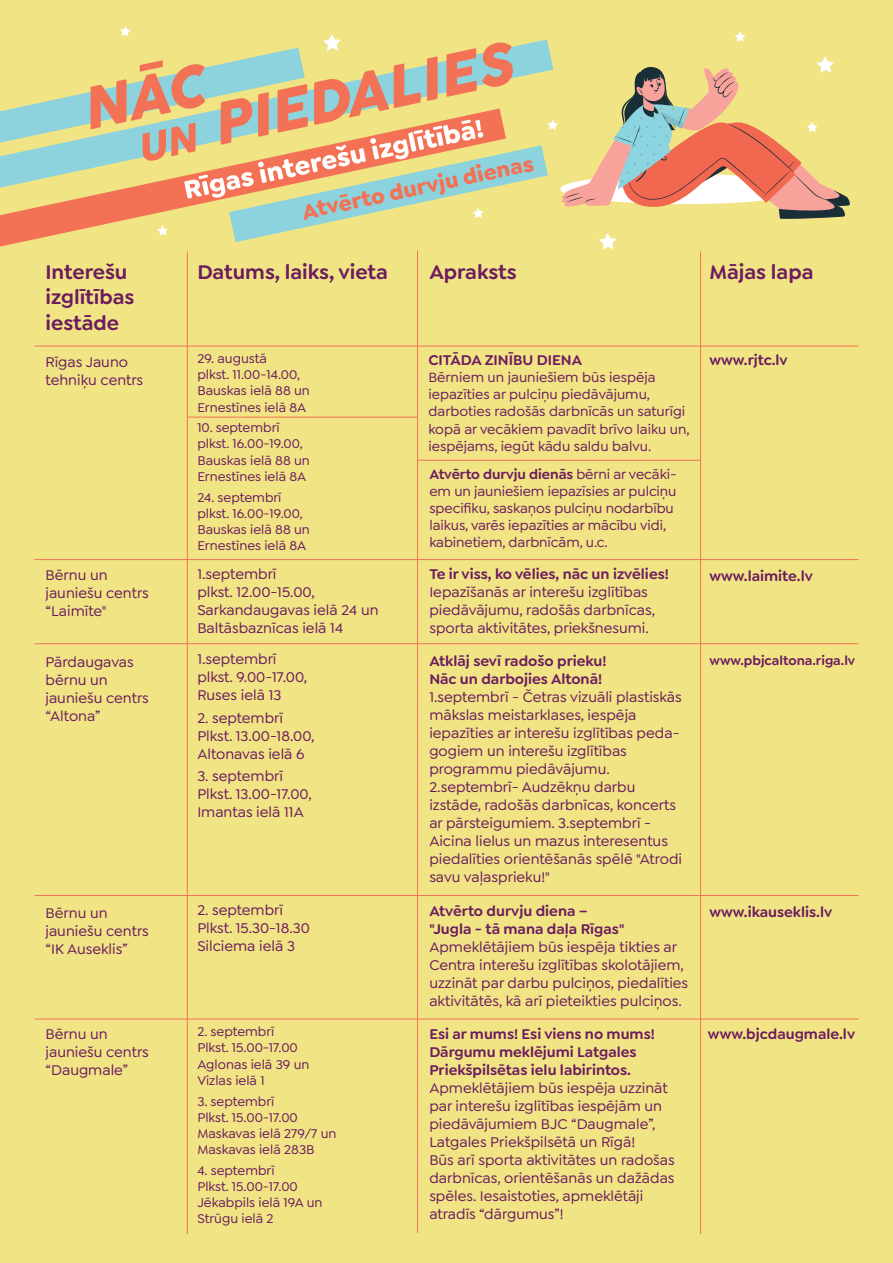
<style>
.page{position:relative;width:893px;height:1263px;background:#f0e484}
.page>*{position:absolute;margin:0;border:0;box-sizing:border-box;transform-origin:0 0}
.t1{font:700 22.5px "Goldplay";color:#f37256}
.t2{font:600 21px/25.2px "Goldplay";color:#6d1b5f}
.t3{font:500 15px/18px "Goldplay";color:#6d1b5f}
.t4{font:600 15px/18px "Goldplay";color:#6d1b5f}
.t5{font:500 14.25px/17.1px "Goldplay";color:#6d1b5f}
.t6{font:500 13.5px/16.2px "Goldplay";color:#6d1b5f}
.t7{font:600 13.5px "Goldplay";color:#6d1b5f}
.s1{font-weight:600}
</style>
<div class="page">
<hr style="left:34px;top:1019px;width:824px;height:1px;background:#f37256">
<hr style="left:34px;top:895px;width:824px;height:1px;background:#f37256">
<hr style="left:34px;top:643px;width:824px;height:1px;background:#f37256">
<hr style="left:34px;top:559px;width:824px;height:1px;background:#f37256">
<hr style="left:34px;top:346px;width:824px;height:1px;background:#f37256">
<hr style="left:418px;top:460px;width:283px;height:1px;background:#f37256">
<hr style="left:187px;top:417px;width:231px;height:1px;background:#f37256">
<hr style="left:700px;top:251px;width:1px;height:983px;background:#f37256">
<hr style="left:417px;top:250px;width:1px;height:983px;background:#f37256">
<hr style="left:187px;top:251px;width:1px;height:983px;background:#f37256">
<svg style="left:0;top:26px;width:850px;height:224px"></svg>
<h1 class="t1" style="left:299px;top:198px;width:238px;rotate:-12deg">Atvērto durvju dienas</h1>
<h2 class="t2" style="left:46px;top:259px;width:90px">Interešu izglītības iestāde</h2>
<h2 class="t2" style="left:197px;top:259px;width:192px">Datums, laiks, vieta</h2>
<h2 class="t2" style="left:429px;top:259px;width:89px">Apraksts</h2>
<h2 class="t2" style="left:709px;top:259px;width:106px">Mājas lapa</h2>
<p class="t3" style="left:46px;top:352px;width:99px">Rīgas Jauno tehniķu centrs</p>
<p class="t4" style="left:428px;top:351px;width:155px">CITĀDA ZINĪBU DIENA</p>
<p class="t4" style="left:709px;top:351px;width:80px">www.rjtc.lv</p>
<p class="t6" style="left:197px;top:350px;width:114px">29. augustā<br>plkst. 11.00-14.00,<br>Bauskas ielā 88 un<br>Ernestīnes ielā 8A</p>
<p class="t6" style="left:197px;top:420px;width:114px">10. septembrī plkst. 16.00-19.00,<br>Bauskas ielā 88 un<br>Ernestīnes ielā 8A</p>
<p class="t6" style="left:197px;top:489px;width:114px">24. septembrī plkst. 16.00-19.00,<br>Bauskas ielā 88 un<br>Ernestīnes ielā 8A</p>
<p class="t5" style="left:428px;top:369px;width:263px">Bērniem un jauniešiem būs iespēja iepazīties ar pulciņu piedāvājumu, darboties radošās darbnīcās un saturīgi kopā ar vecākiem pavadīt brīvo laiku un, iespējams, iegūt kādu saldu balvu.</p>
<p class="t5" style="left:429px;top:465px;width:249px"><span class="s1">Atvērto durvju dienās</span> bērni ar vecāki&shy;em un jauniešiem iepazīsies ar pulciņu specifiku, saskaņos pulciņu nodarbību laikus, varēs iepazīties ar mācību vidi, kabinetiem, darbnīcām, u.c.</p>
<p class="t3" style="left:46px;top:566px;width:105px">Bērnu un jauniešu centrs “Laimīte"</p>
<p class="t4" style="left:429px;top:565px;width:241px">Te ir viss, ko vēlies, nāc un izvēlies!</p>
<p class="t4" style="left:709px;top:566px;width:105px">www.laimite.lv</p>
<p class="t3" style="left:197px;top:565px;width:183px">1.septembrī<br>plkst. 12.00-15.00,<br>Sarkandaugavas ielā 24 un<br>Baltāsbaznīcas ielā 14</p>
<p class="t3" style="left:429px;top:583px;width:227px">Iepazīšanās ar interešu izglītības piedāvājumu, radošās darbnīcas, sporta aktivitātes, priekšnesumi.</p>
<p class="t3" style="left:197px;top:650px;width:111px">1.septembrī plkst. 9.00-17.00,<br>Ruses ielā 13</p>
<p class="t3" style="left:197px;top:709px;width:119px">2. septembrī<br>Plkst. 13.00-18.00,<br>Altonavas ielā 6</p>
<p class="t3" style="left:197px;top:767px;width:116px">3. septembrī<br>Plkst. 13.00-17.00,<br>Imantas ielā 11A</p>
<p class="t3" style="left:46px;top:653px;width:105px">Pārdaugavas bērnu un jauniešu centrs “Altona”</p>
<p class="t4" style="left:429px;top:651px;width:179px">Atklāj sevī radošo prieku!</p>
<p class="t7" style="left:709px;top:652px;width:147px">www.pbjcaltona.riga.lv</p>
<p class="t4" style="left:429px;top:669px;width:174px">Nāc un darbojies Altonā!</p>
<p class="t3" style="left:429px;top:688px;width:254px">1.septembrī - Četras vizuāli plastiskās mākslas meistarklases, iespēja iepazīties ar interešu izglītības peda&shy;gogiem un interešu izglītības programmu piedāvājumu.<br>2.septembrī- Audzēkņu darbu izstāde, radošās darbnīcas, koncerts ar pārsteigumiem. 3.septembrī - Aicina lielus un mazus interesentus piedalīties orientēšanās spēlē "Atrodi savu vaļasprieku!"</p>
<p class="t3" style="left:197px;top:901px;width:114px">2. septembrī<br>Plkst. 15.30-18.30<br>Silciema ielā 3</p>
<p class="t3" style="left:46px;top:904px;width:105px">Bērnu un jauniešu centrs “IK Auseklis”</p>
<p class="t4" style="left:429px;top:902px;width:160px">Atvērto durvju diena –</p>
<p class="t4" style="left:709px;top:902px;width:124px">www.ikauseklis.lv</p>
<p class="t4" style="left:429px;top:920px;width:197px">"Jugla - tā mana daļa Rīgas"</p>
<p class="t3" style="left:429px;top:938px;width:260px">Apmeklētājiem būs iespēja tikties ar Centra interešu izglītības skolotājiem, uzzināt par darbu pulciņos, piedalīties aktivitātēs, kā arī pieteikties pulciņos.</p>
<p class="t6" style="left:197px;top:1024px;width:114px">2. septembrī<br>Plkst. 15.00-17.00<br>Aglonas ielā 39 un<br>Vizlas ielā 1</p>
<p class="t6" style="left:197px;top:1093px;width:141px">3. septembrī<br>Plkst. 15.00-17.00<br>Maskavas ielā 279/7 un<br>Maskavas ielā 283B</p>
<p class="t6" style="left:197px;top:1162px;width:127px">4. septembrī<br>Plkst. 15.00-17.00<br>Jēkabpils ielā 19A un<br>Strūgu ielā 2</p>
<p class="t3" style="left:46px;top:1025px;width:105px">Bērnu un jauniešu centrs “Daugmale”</p>
<p class="t4" style="left:429px;top:1025px;width:227px">Esi ar mums! Esi viens no mums!</p>
<p class="t4" style="left:708px;top:1025px;width:149px">www.bjcdaugmale.lv</p>
<p class="t4" style="left:429px;top:1043px;width:209px">Dārgumu meklējumi Latgales<br>Priekšpilsētas ielu labirintos.</p>
<p class="t3" style="left:429px;top:1079px;width:247px">Apmeklētājiem būs iespēja uzzināt par interešu izglītības iespējām un piedāvājumiem BJC “Daugmale”, Latgales Priekšpilsētā un Rīgā!<br>Būs arī sporta aktivitātes un radošas darbnīcas, orientēšanās un dažādas spēles. Iesaistoties, apmeklētāji atradīs “dārgumus”!</p>
</div>
